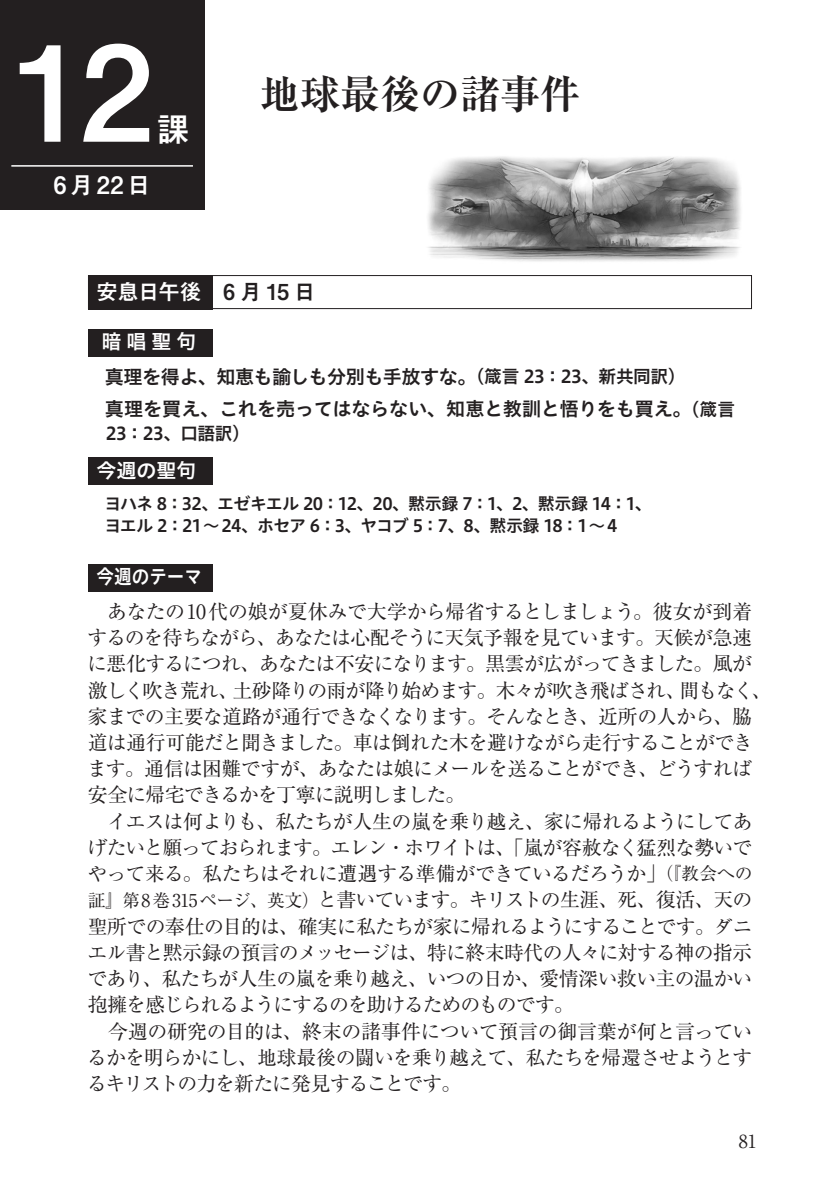
<style>
.page{position:relative;width:840px;height:1191px;background:#fff}
.page>*{position:absolute;margin:0;border:0;box-sizing:border-box;transform-origin:0 0}
.t1{font:700 132px "Mi Go MB1 Std De";color:#fff}
.t2{font:700 40px "Ryumin Pro";color:#231f20}
.t3{font:700 34px "Mi Go MB1 Std De";color:#fff}
.t4{font:700 24px "Mi Go MB1 Std De";letter-spacing:.125em;color:#fff}
.t5{font:700 22px "Mi Go MB1 Std De";letter-spacing:-.06em;color:#231f20}
.t6{font:20px "Hiragino UD Sans Std W6";color:#fff}
.t7{font:20px "Hiragino UD Sans Std W6";color:#fff;scale:.88 1}
.t8{font:19.8px/26.2px "Ryumin Pro";letter-spacing:-.04em;color:#231f20;text-align:justify}
.t9{font:19.2px/32.6px "Hiragino UD Sans Std W6";letter-spacing:-.02em;color:#231f20}
.t10{font:18px "Ryumin Pro";color:#231f20}
.t11{font:17.8px "Hiragino UD Sans Std W6";letter-spacing:-.025em;color:#231f20}
.t12{font:17px/22px "Hiragino UD Sans Std W6";letter-spacing:-.045em;color:#231f20}
.s1{color:#fff}
.s2{font-size:17.8px}
</style>
<div class="page">
<img style="left:428px;top:156px;width:313px;height:106px">
<div style="left:88px;top:275px;width:663px;height:34px;border:1px solid #231f20"></div>
<div style="left:88px;top:275px;width:125px;height:34px;background:#231f20"></div>
<div style="left:88px;top:329px;width:125px;height:27px;background:#231f20"></div>
<div style="left:88px;top:457px;width:125px;height:27px;background:#231f20"></div>
<div style="left:88px;top:564px;width:125px;height:27px;background:#231f20"></div>
<div style="left:0;top:0;width:204px;height:209px;background:#231f20"></div>
<hr style="left:11px;top:165px;width:182px;height:2px;background:#fff">
<h1 class="t1" style="left:14px;top:-7px;width:142px">12</h1>
<h3 class="t3" style="left:156px;top:103px;width:35px">課</h3>
<p class="t4" style="left:53px;top:167px;width:99px">6月22日</p>
<h2 class="t2" style="left:260px;top:62px;width:321px">地球最後の諸事件</h2>
<p class="t5" style="left:96px;top:275px;width:221px"><span class="s1">安息日午後</span>　6 月 15 日</p>
<p class="t6" style="left:101px;top:326px;width:96px">暗唱聖句</p>
<p class="t9" style="left:105px;top:359px;width:631px">真理を得よ、知恵も諭しも分別も手放すな。<span class="s2">（箴言 23：23、新共同訳）<br></span>真理を買え、これを売ってはならない、知恵と教訓と悟りをも買え。<span class="s2">（箴言</span></p>
<p class="t11" style="left:106px;top:419px;width:146px">23：23、口語訳）</p>
<p class="t6" style="left:96px;top:455px;width:101px">今週の聖句</p>
<p class="t12" style="left:104px;top:492px;width:549px">ヨハネ 8：32、エゼキエル 20：12、20、黙示録 7：1、2、黙示録 14：1、ヨエル 2：21～24、ホセア 6：3、ヤコブ 5：7、8、黙示録 18：1～4</p>
<p class="t7" style="left:96px;top:561px;width:121px">今週のテーマ</p>
<p class="t8" style="left:87px;top:597px;width:685px;text-align:left;text-indent:20px">あなたの10代の娘が夏休みで大学から帰省するとしましょう。彼女が到着するのを待ちながら、あなたは心配そうに天気予報を見ています。天候が急速に悪化するにつれ、あなたは不安になります。黒雲が広がってきました。風が激しく吹き荒れ、土砂降りの雨が降り始めます。木々が吹き飛ばされ、間もなく、家までの主要な道路が通行できなくなります。そんなとき、近所の人から、脇道は通行可能だと聞きました。車は倒れた木を避けながら走行することができます。通信は困難ですが、あなたは娘にメールを送ることができ、どうすれば安全に帰宅できるかを丁寧に説明しました。</p>
<p class="t8" style="left:87px;top:807px;width:666px;text-indent:20px">イエスは何よりも、私たちが人生の嵐を乗り越え、家に帰れるようにしてあげたいと願っておられます。エレン・ホワイトは、「嵐が容赦なく猛烈な勢いでやって来る。私たちはそれに遭遇する準備ができているだろうか」<span class="s2">（『教会への証』第8巻315ページ、英文）</span>と書いています。キリストの生涯、死、復活、天の聖所での奉仕の目的は、確実に私たちが家に帰れるようにすることです。ダニエル書と黙示録の預言のメッセージは、特に終末時代の人々に対する神の指示であり、私たちが人生の嵐を乗り越え、いつの日か、愛情深い救い主の温かい抱擁を感じられるようにするのを助けるためのものです。</p>
<p class="t8" style="left:87px;top:1016px;width:666px;text-indent:20px">今週の研究の目的は、終末の諸事件について預言の御言葉が何と言っているかを明らかにし、地球最後の闘いを乗り越えて、私たちを帰還させようとするキリストの力を新たに発見することです。</p>
<p class="t10" style="left:738px;top:1126px;width:19px">81</p>
</div>
